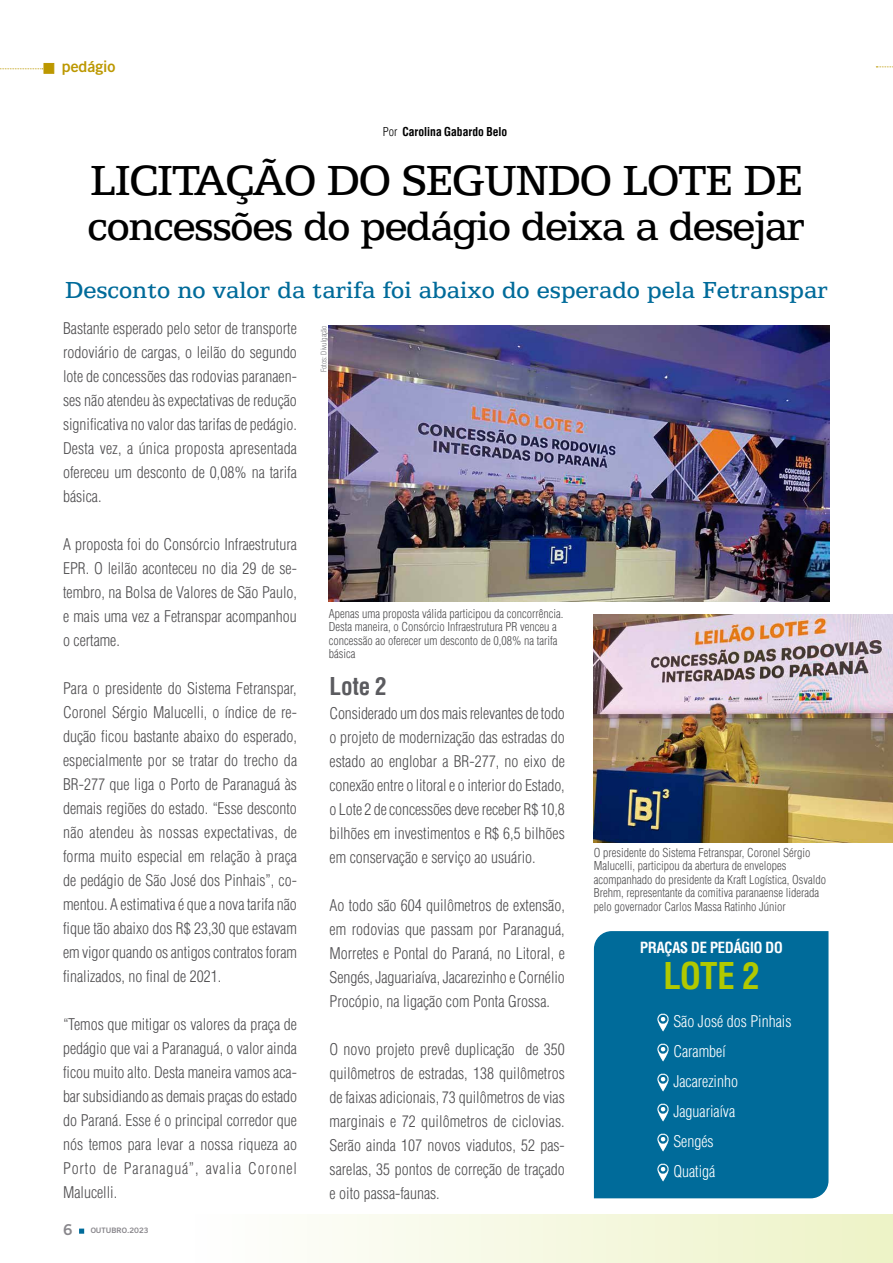
<style>
.page{position:relative;width:893px;height:1263px;background:#fff}
.page>*{position:absolute;margin:0;border:0;box-sizing:border-box;transform-origin:0 0}
.t1{font:43.5px "ATF Antique";letter-spacing:-.03em;color:#000}
.t2{font:42px "ATF Antique";letter-spacing:-.03em;color:#000}
.t3{font:700 condensed 36px "Helvetica";color:#b1c900}
.t4{font:24px "ATF Antique";color:#006b9a}
.t5{font:700 condensed 24px "Helvetica";color:#5b5b5f}
.t6{font:300 condensed 15.75px/24px "Helvetica";color:#4f4e50;text-align:justify}
.t7{font:300 condensed 15.75px/30px "Helvetica";color:#fff}
.t8{font:700 condensed 15px "Helvetica";color:#fff}
.t9{font:700 15px "Goethe Gothic";color:#bc9800}
.t10{font:700 15px "Goethe Gothic";color:#89878c}
.t11{font:300 condensed 12px/13.5px "Helvetica";color:#4f4e50}
.t12{font:700 condensed 12px "Helvetica";color:#000}
.t13{font:300 condensed 7.5px "Helvetica";color:#727277}
.t14{font:700 7.5px "Goethe Gothic";color:#89878c}
.s1{font-weight:300}
</style>
<div class="page">
<svg style="left:79px;top:1228px;width:5px;height:6px"></svg>
<img style="left:329px;top:325px;width:500px;height:276px">
<img style="left:594px;top:614px;width:299px;height:229px">
<div style="left:125px;top:1214px;width:768px;height:49px;background:linear-gradient(to right,#fff,#edf3c7)"></div>
<svg style="left:876px;top:66px;width:17px;height:1px"></svg>
<div style="left:44px;top:63px;width:10px;height:11px;background:#bc9800;border:1px solid #bc9800"></div>
<svg style="left:0;top:68px;width:43px;height:1px"></svg>
<div style="left:593px;top:931px;width:236px;height:268px;background:#006b9a"></div>
<img style="left:656px;top:1013px;width:14px;height:19px">
<img style="left:656px;top:1043px;width:14px;height:19px">
<img style="left:656px;top:1073px;width:14px;height:19px">
<img style="left:656px;top:1103px;width:14px;height:19px">
<img style="left:656px;top:1133px;width:14px;height:19px">
<img style="left:656px;top:1163px;width:14px;height:19px">
<p class="t9" style="left:62px;top:58px;width:55px">pedágio</p>
<p class="t12" style="left:383px;top:125px;width:126px"><span class="s1">Por</span> Carolina Gabardo Belo</p>
<h1 class="t1" style="left:90px;top:156px;width:714px">LICITAÇÃO DO SEGUNDO LOTE DE</h1>
<h2 class="t2" style="left:88px;top:203px;width:719px">concessões do pedágio deixa a desejar</h2>
<h3 class="t4" style="left:65px;top:277px;width:764px">Desconto no valor da tarifa foi abaixo do esperado pela Fetranspar</h3>
<p class="t6" style="left:63px;top:316px;width:236px">Bastante esperado pelo setor de transporte rodoviário de cargas, o leilão do segundo lote de concessões das rodovias paranaen&shy;ses não atendeu às expectativas de redução significativa no valor das tarifas de pedágio.<br>Desta vez, a única proposta apresentada ofereceu um desconto de 0,08% na tarifa básica.</p>
<p class="t6" style="left:63px;top:532px;width:235px">A proposta foi do Consórcio Infraestrutura EPR. O leilão aconteceu no dia 29 de se&shy;tembro, na Bolsa de Valores de São Paulo, e mais uma vez a Fetranspar acompanhou o certame.</p>
<p class="t6" style="left:63px;top:676px;width:236px">Para o presidente do Sistema Fetranspar, Coronel Sérgio Malucelli, o índice de re&shy;dução ficou bastante abaixo do esperado, especialmente por se tratar do trecho da BR-277 que liga o Porto de Paranaguá às demais regiões do estado. “Esse desconto não atendeu às nossas expectativas, de forma muito especial em relação à praça de pedágio de São José dos Pinhais”, co&shy;mentou. A estimativa é que a nova tarifa não fique tão abaixo dos R$ 23,30 que estavam em vigor quando os antigos contratos foram finalizados, no final de 2021.</p>
<p class="t6" style="left:63px;top:1012px;width:235px">“Temos que mitigar os valores da praça de pedágio que vai a Paranaguá, o valor ainda ficou muito alto. Desta maneira vamos aca&shy;bar subsidiando as demais praças do estado do Paraná. Esse é o principal corredor que nós temos para levar a nossa riqueza ao Porto de Paranaguá”, avalia Coronel Malucelli.</p>
<p class="t10" style="left:63px;top:1220px;width:11px">6</p>
<p class="t14" style="left:91px;top:1226px;width:59px">OUTUBRO.2023</p>
<p class="t13" style="left:319px;top:372px;width:49px;rotate:-90deg">Fotos: Divulgação</p>
<p class="t11" style="left:329px;top:606px;width:236px">Apenas uma proposta válida participou da concorrência.<br>Desta maneira, o Consórcio Infraestrutura PR venceu a concessão ao oferecer um desconto de 0,08% na tarifa básica</p>
<h3 class="t5" style="left:330px;top:671px;width:59px">Lote 2</h3>
<p class="t6" style="left:330px;top:701px;width:237px">Considerado um dos mais relevantes de todo o projeto de modernização das estradas do estado ao englobar a BR-277, no eixo de conexão entre o litoral e o interior do Estado, o Lote 2 de concessões deve receber R$ 10,8 bilhões em investimentos e R$ 6,5 bilhões em conservação e serviço ao usuário.</p>
<p class="t6" style="left:330px;top:893px;width:237px">Ao todo são 604 quilômetros de extensão, em rodovias que passam por Paranaguá, Morretes e Pontal do Paraná, no Litoral, e Sengés, Jaguariaíva, Jacarezinho e Cornélio Procópio, na ligação com Ponta Grossa.</p>
<p class="t6" style="left:330px;top:1037px;width:237px">O novo projeto prevê duplicação de 350 quilômetros de estradas, 138 quilômetros de faixas adicionais, 73 quilômetros de vias marginais e 72 quilômetros de ciclovias.<br>Serão ainda 107 novos viadutos, 52 pas&shy;sarelas, 35 pontos de correção de traçado e oito passa-faunas.</p>
<p class="t11" style="left:594px;top:845px;width:234px">O presidente do Sistema Fetranspar, Coronel Sérgio Malucelli, participou da abertura de envelopes acompanhado do presidente da Kraft Logística, Osvaldo Brehm, representante da comitiva paranaense liderada pelo governador Carlos Massa Ratinho Júnior</p>
<p class="t8" style="left:640px;top:939px;width:144px">PRAÇAS DE PEDÁGIO DO</p>
<h3 class="t3" style="left:663px;top:955px;width:98px">LOTE 2</h3>
<p class="t7" style="left:673px;top:1006px;width:120px">São José dos Pinhais<br>Carambeí<br>Jacarezinho<br>Jaguariaíva<br>Sengés<br>Quatigá</p>
</div>
